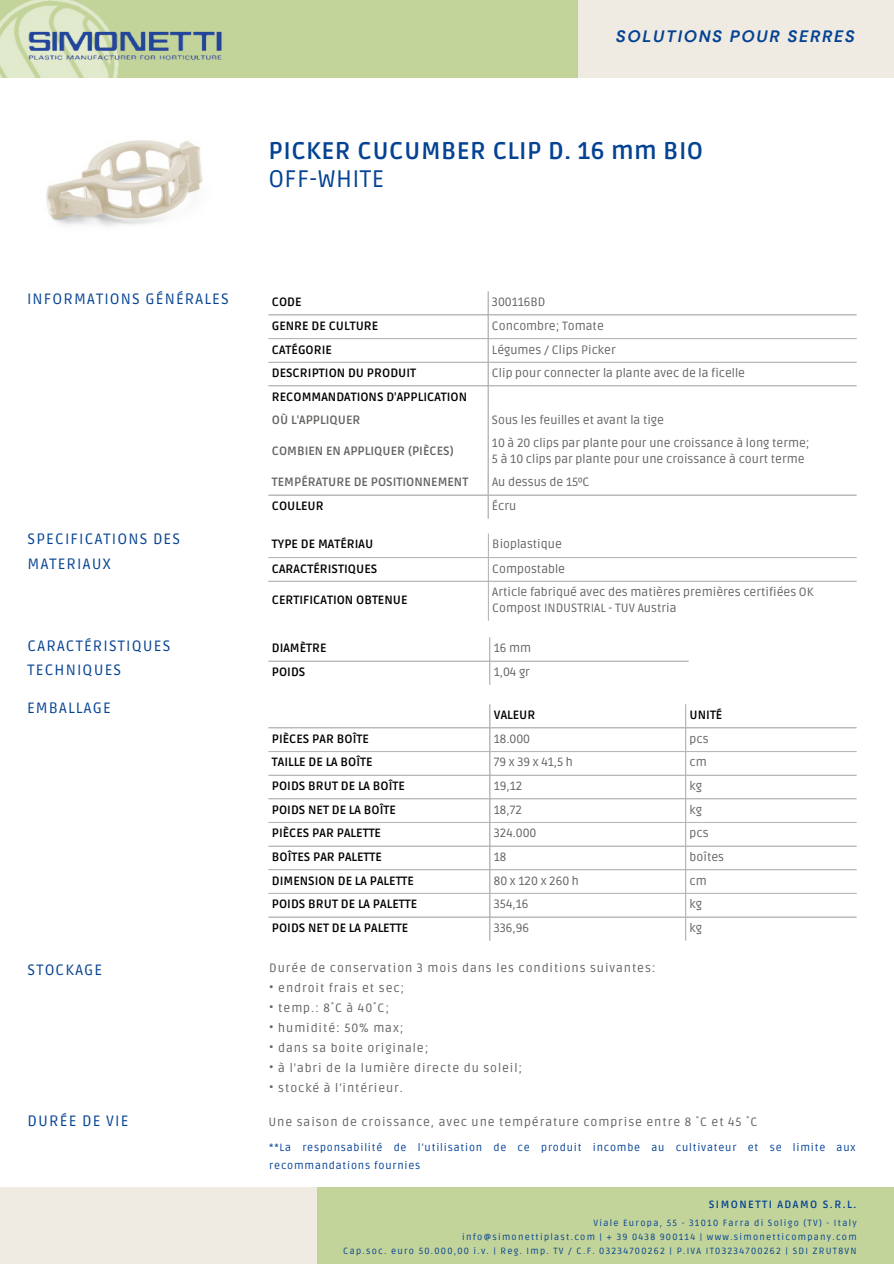
<style>
.page{position:relative;width:894px;height:1264px;background:#fff}
.page>*{position:absolute;margin:0;border:0;box-sizing:border-box;transform-origin:0 0}
.t1{font:700 24px/28.2px "Ruda";letter-spacing:.02em;color:#044293}
.t2{font:italic 700 16.5px "DM Sans";letter-spacing:.1em;color:#044293}
.t3{font:15px/24.8px "Ruda";letter-spacing:.075em;color:#044293}
.t4{font:12px/16px "Ruda";color:#646361}
.t5{font:700 12px "Ruda";color:#000}
.t6{font:12px "Ruda";letter-spacing:.075em;color:#646361}
.t7{font:700 12px "Ruda";color:#646361}
.t8{font:10.5px/17.5px "Ruda";letter-spacing:.075em;color:#044293}
.t9{font:700 10.5px "Ruda";letter-spacing:.14em;color:#044293}
.t10{font:9px "Ruda";letter-spacing:.14em;color:#044293}
.s1{font-weight:400}
</style>
<div class="page">
<div style="left:577px;top:0;width:316px;height:77px;background:#efebe2"></div>
<div style="left:0;top:0;width:577px;height:77px;background:#c3d49a"></div>
<img style="left:0;top:0;width:120px;height:78px">
<img style="left:28px;top:26px;width:194px;height:40px">
<div style="left:316px;top:1187px;width:577px;height:76px;background:#c3d49a"></div>
<div style="left:0;top:1187px;width:316px;height:76px;background:#efebe2"></div>
<img style="left:46px;top:140px;width:157px;height:87px">
<hr style="left:487px;top:291px;width:1px;height:180px;background:#b7b7b4">
<hr style="left:268px;top:314px;width:588px;height:1px;background:#b7b7b4">
<hr style="left:268px;top:338px;width:588px;height:1px;background:#b7b7b4">
<hr style="left:268px;top:362px;width:588px;height:1px;background:#b7b7b4">
<hr style="left:268px;top:385px;width:588px;height:1px;background:#b7b7b4">
<svg style="left:487px;top:471px;width:1px;height:47px"></svg>
<hr style="left:268px;top:494px;width:588px;height:1px;background:#b7b7b4">
<hr style="left:487px;top:534px;width:2px;height:86px;background:#b7b7b4">
<hr style="left:268px;top:557px;width:588px;height:1px;background:#b7b7b4">
<hr style="left:268px;top:580px;width:588px;height:1px;background:#b7b7b4">
<hr style="left:489px;top:637px;width:1px;height:47px;background:#b7b7b4">
<hr style="left:268px;top:660px;width:420px;height:1px;background:#b7b7b4">
<hr style="left:489px;top:704px;width:1px;height:236px;background:#b7b7b4">
<hr style="left:685px;top:704px;width:1px;height:236px;background:#b7b7b4">
<hr style="left:268px;top:727px;width:588px;height:1px;background:#b7b7b4">
<hr style="left:268px;top:751px;width:588px;height:1px;background:#b7b7b4">
<hr style="left:268px;top:774px;width:588px;height:1px;background:#b7b7b4">
<hr style="left:268px;top:798px;width:588px;height:1px;background:#b7b7b4">
<hr style="left:268px;top:822px;width:588px;height:1px;background:#b7b7b4">
<hr style="left:268px;top:845px;width:588px;height:1px;background:#b7b7b4">
<hr style="left:268px;top:869px;width:588px;height:1px;background:#b7b7b4">
<hr style="left:268px;top:892px;width:588px;height:1px;background:#b7b7b4">
<hr style="left:268px;top:916px;width:588px;height:1px;background:#b7b7b4">
<h3 class="t3" style="left:27px;top:287px;width:203px">INFORMATIONS GÉNÉRALES</h3>
<h4 class="t3" style="left:28px;top:527px;width:154px">SPECIFICATIONS DES<br>MATERIAUX</h4>
<h6 class="t3" style="left:28px;top:633px;width:144px">CARACTÉRISTIQUES<br>TECHNIQUES</h6>
<h5 class="t3" style="left:27px;top:696px;width:85px">EMBALLAGE</h5>
<p class="t3" style="left:28px;top:958px;width:76px">STOCKAGE</p>
<p class="t3" style="left:28px;top:1109px;width:102px">DURÉE DE VIE</p>
<h3 class="t2" style="left:615px;top:26px;width:240px">SOLUTIONS POUR SERRES</h3>
<h3 class="t1" style="left:268px;top:137px;width:436px">PICKER CUCUMBER CLIP D. 16 mm BIO<br><span class="s1">OFF-WHITE</span></h3>
<p class="t5" style="left:272px;top:295px;width:31px">CODE</p>
<p class="t4" style="left:492px;top:294px;width:55px">300116BD</p>
<p class="t5" style="left:272px;top:319px;width:108px">GENRE DE CULTURE</p>
<p class="t4" style="left:492px;top:318px;width:113px">Concombre; Tomate</p>
<p class="t5" style="left:272px;top:342px;width:62px">CATÉGORIE</p>
<p class="t4" style="left:492px;top:342px;width:125px">Légumes / Clips Picker</p>
<p class="t5" style="left:272px;top:366px;width:146px">DESCRIPTION DU PRODUIT</p>
<p class="t4" style="left:492px;top:365px;width:254px">Clip pour connecter la plante avec de la ficelle</p>
<p class="t5" style="left:272px;top:390px;width:197px">RECOMMANDATIONS D'APPLICATION</p>
<p class="t7" style="left:272px;top:413px;width:90px">OÙ L'APPLIQUER</p>
<p class="t4" style="left:492px;top:412px;width:173px">Sous les feuilles et avant la tige</p>
<p class="t7" style="left:272px;top:444px;width:183px">COMBIEN EN APPLIQUER (PIÈCES)</p>
<p class="t4" style="left:492px;top:435px;width:319px">10 à 20 clips par plante pour une croissance à long terme;</p>
<p class="t4" style="left:492px;top:451px;width:314px">5 à 10 clips par plante pour une croissance à court terme</p>
<p class="t7" style="left:272px;top:475px;width:198px">TEMPÉRATURE DE POSITIONNEMENT</p>
<p class="t4" style="left:492px;top:474px;width:99px">Au dessus de 15ºC</p>
<p class="t5" style="left:272px;top:499px;width:53px">COULEUR</p>
<p class="t4" style="left:492px;top:498px;width:26px">Écru</p>
<p class="t5" style="left:272px;top:537px;width:103px">TYPE DE MATÉRIAU</p>
<p class="t4" style="left:492px;top:536px;width:71px">Bioplastique</p>
<p class="t5" style="left:272px;top:561px;width:107px">CARACTÉRISTIQUES</p>
<p class="t4" style="left:492px;top:560px;width:74px">Compostable</p>
<p class="t5" style="left:272px;top:593px;width:137px">CERTIFICATION OBTENUE</p>
<p class="t4" style="left:492px;top:584px;width:323px">Article fabriqué avec des matières premières certifiées OK<br>Compost INDUSTRIAL - TUV Austria</p>
<p class="t5" style="left:272px;top:641px;width:56px">DIAMÈTRE</p>
<p class="t4" style="left:493px;top:640px;width:39px">16 mm</p>
<p class="t5" style="left:272px;top:665px;width:35px">POIDS</p>
<p class="t4" style="left:493px;top:664px;width:38px">1,04 gr</p>
<p class="t5" style="left:493px;top:707px;width:43px">VALEUR</p>
<p class="t5" style="left:689px;top:707px;width:34px">UNITÉ</p>
<p class="t5" style="left:272px;top:731px;width:98px">PIÈCES PAR BOÎTE</p>
<p class="t4" style="left:493px;top:731px;width:38px">18.000</p>
<p class="t4" style="left:689px;top:731px;width:21px">pcs</p>
<p class="t5" style="left:272px;top:755px;width:102px">TAILLE DE LA BOÎTE</p>
<p class="t4" style="left:493px;top:754px;width:81px">79 x 39 x 41,5 h</p>
<p class="t4" style="left:689px;top:754px;width:19px">cm</p>
<p class="t5" style="left:272px;top:779px;width:134px">POIDS BRUT DE LA BOÎTE</p>
<p class="t4" style="left:493px;top:778px;width:30px">19,12</p>
<p class="t4" style="left:689px;top:778px;width:14px">kg</p>
<p class="t5" style="left:272px;top:802px;width:125px">POIDS NET DE LA BOÎTE</p>
<p class="t4" style="left:493px;top:802px;width:29px">18,72</p>
<p class="t4" style="left:689px;top:802px;width:14px">kg</p>
<p class="t5" style="left:272px;top:826px;width:111px">PIÈCES PAR PALETTE</p>
<p class="t4" style="left:493px;top:825px;width:44px">324.000</p>
<p class="t4" style="left:689px;top:825px;width:21px">pcs</p>
<p class="t5" style="left:272px;top:850px;width:112px">BOÎTES PAR PALETTE</p>
<p class="t4" style="left:493px;top:849px;width:14px">18</p>
<p class="t4" style="left:689px;top:849px;width:36px">boîtes</p>
<p class="t5" style="left:272px;top:873px;width:144px">DIMENSION DE LA PALETTE</p>
<p class="t4" style="left:493px;top:872px;width:87px">80 x 120 x 260 h</p>
<p class="t4" style="left:689px;top:872px;width:19px">cm</p>
<p class="t5" style="left:272px;top:897px;width:147px">POIDS BRUT DE LA PALETTE</p>
<p class="t4" style="left:493px;top:896px;width:36px">354,16</p>
<p class="t4" style="left:689px;top:896px;width:14px">kg</p>
<p class="t5" style="left:272px;top:920px;width:138px">POIDS NET DE LA PALETTE</p>
<p class="t4" style="left:493px;top:920px;width:37px">336,96</p>
<p class="t4" style="left:689px;top:920px;width:14px">kg</p>
<h4 class="t6" style="left:269px;top:961px;width:388px">Durée de conservation 3 mois dans les conditions suivantes:</h4>
<h4 class="t6" style="left:269px;top:981px;width:136px">• endroit frais et sec;</h4>
<h4 class="t4" style="left:269px;top:1000px;width:121px">• temp.: 8˚C à 40˚C;</h4>
<h4 class="t6" style="left:269px;top:1021px;width:136px">• humidité: 50% max;</h4>
<h4 class="t6" style="left:269px;top:1041px;width:161px">• dans sa boite originale;</h4>
<h4 class="t6" style="left:269px;top:1061px;width:254px">• à l'abri de la lumière directe du soleil;</h4>
<h3 class="t6" style="left:269px;top:1081px;width:135px">• stocké à l'intérieur.</h3>
<h3 class="t6" style="left:268px;top:1115px;width:490px">Une saison de croissance, avec une température comprise entre 8 ˚C et 45 ˚C</h3>
<p class="t8" style="left:269px;top:1139px;width:587px">**La responsabilité de l’utilisation de ce produit incombe au cultivateur et se limite aux recommandations fournies</p>
<p class="t9" style="left:708px;top:1198px;width:149px">SIMONETTI ADAMO S.R.L.</p>
<h2 class="t10" style="left:593px;top:1217px;width:264px">Viale Europa, 55 - 31010 Farra di Soligo (TV) - Italy</h2>
<p class="t10" style="left:462px;top:1231px;width:396px">info@simonettiplast.com | + 39 0438 900114 | www.simonetticompany.com</p>
<h1 class="t10" style="left:343px;top:1245px;width:514px">Cap.soc. euro 50.000,00 i.v. | Reg. Imp. TV / C.F. 03234700262 | P.IVA IT03234700262 | SDI ZRUT8VN</h1>
</div>
